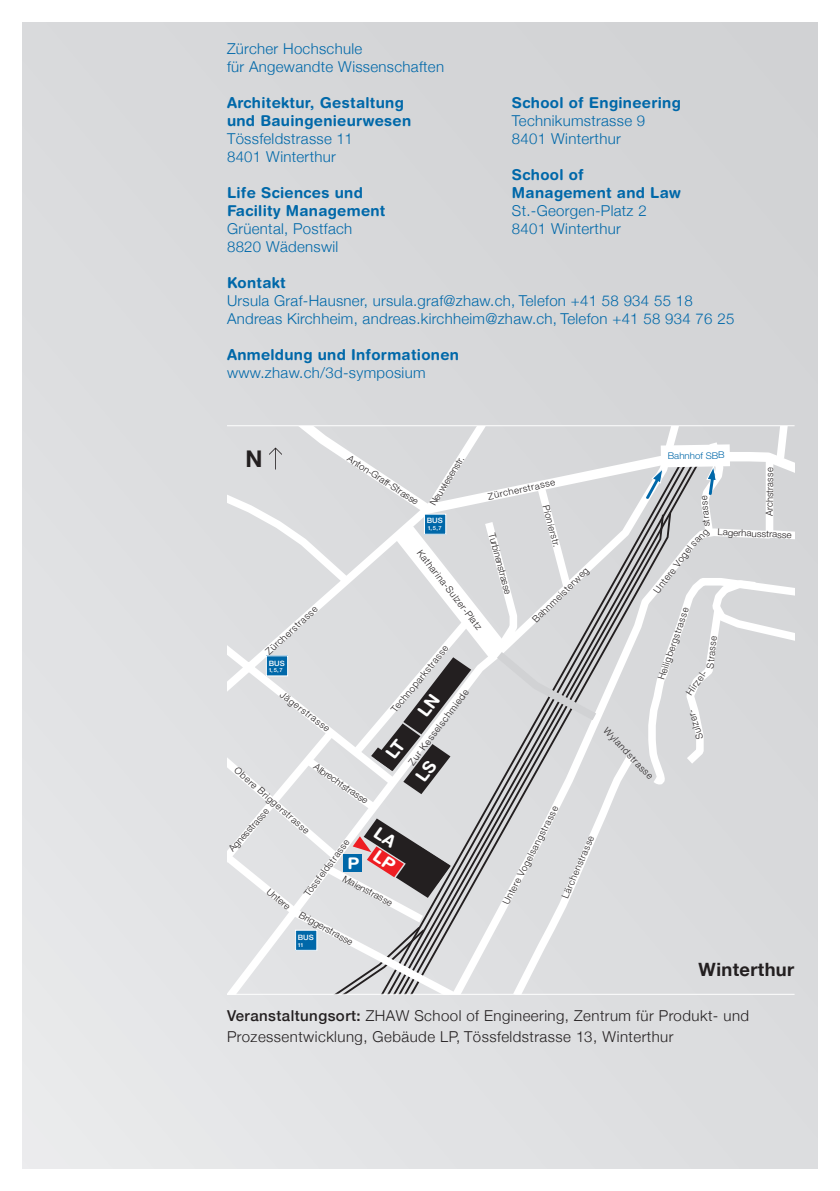
<style>
.page{position:relative;width:840px;height:1191px;background:#fff}
.page>*{position:absolute;margin:0;border:0;box-sizing:border-box;transform-origin:0 0}
.t1{font:700 23px "Helvetica Neue";color:#231f20}
.t2{font:700 18.4px "Helvetica Neue";letter-spacing:.02em;color:#231f20}
.t3{font:700 16.8px/20px "Helvetica Rounded";color:#fff}
.t4{font:700 16px "Helvetica Rounded";color:#fff;scale:1.06 1}
.t5{font:300 15px/18px "Helvetica Neue";letter-spacing:.02em;color:#0068a9}
.t6{font:700 15px/18px "Helvetica Rounded";letter-spacing:.02em;color:#0068a9}
.t7{font:300 15px/21px "Helvetica Neue";letter-spacing:.03em;color:#231f20}
.t8{font:300 9.8px "Helvetica Neue";color:#231f20;scale:.95 1}
.t9{font:300 9.6px "Helvetica Neue";color:#231f20}
.t10{font:300 9.6px "Helvetica Neue";color:#231f20;scale:.96 1}
.t11{font:300 9.6px "Helvetica Neue";color:#231f20;scale:.95 1}
.t12{font:300 9.4px "Helvetica Neue";color:#231f20}
.t13{font:300 9.2px "Helvetica Neue";color:#231f20;scale:1.06 1}
.t14{font:300 9.2px "Helvetica Neue";color:#231f20;scale:1.05 1}
.t15{font:300 9.2px "Helvetica Neue";letter-spacing:-.005em;color:#0068a9;scale:1.06 1}
.t16{font:500 7.4px "Helvetica Neue";color:#fff;scale:1.05 1}
.t17{font:500 5.6px "Helvetica Neue";color:#fff;scale:1.05 1}
.s1{font-weight:500}
</style>
<div class="page">
<div style="left:23px;top:23px;width:793px;height:1145px;background:#dadbdd"></div>
<hr style="left:227px;top:425px;width:567px;height:1px;background:#fff">
<svg style="left:227px;top:447px;width:567px;height:547px"></svg>
<div style="left:266px;top:656px;width:21px;height:20px;background:#0068a9"></div>
<div style="left:266px;top:655px;width:22px;height:21px;border:1px solid #fff"></div>
<svg style="left:368px;top:519px;width:338px;height:475px"></svg>
<svg style="left:678px;top:576px;width:116px;height:195px"></svg>
<svg style="left:280px;top:426px;width:514px;height:93px"></svg>
<svg style="left:400px;top:511px;width:272px;height:483px"></svg>
<svg style="left:285px;top:818px;width:178px;height:176px"></svg>
<svg style="left:638px;top:433px;width:113px;height:66px"></svg>
<hr style="left:227px;top:994px;width:567px;height:1px;background:#fff">
<svg style="left:347px;top:501px;width:257px;height:293px"></svg>
<p class="t5" style="left:227px;top:39px;width:218px">Zürcher Hochschule<br>für Angewandte Wissenschaften</p>
<p class="t6" style="left:227px;top:94px;width:185px">Architektur, Gestaltung und Bauingenieurwesen</p>
<p class="t5" style="left:227px;top:129px;width:127px">Tössfeldstrasse 11<br>8401 Winterthur</p>
<p class="t6" style="left:227px;top:184px;width:160px">Life Sciences und<br>Facility Management</p>
<p class="t5" style="left:227px;top:219px;width:127px">Grüental, Postfach<br>8820 Wädenswil</p>
<p class="t6" style="left:227px;top:274px;width:60px">Kontakt</p>
<p class="t5" style="left:227px;top:291px;width:508px">Ursula Graf-Hausner, ursula.graf@zhaw.ch, Telefon +41 58 934 55 18<br>Andreas Kirchheim, andreas.kirchheim@zhaw.ch, Telefon +41 58 934 76 25</p>
<p class="t6" style="left:227px;top:346px;width:233px">Anmeldung und Informationen</p>
<p class="t5" style="left:227px;top:363px;width:200px">www.zhaw.ch/3d-symposium</p>
<p class="t6" style="left:511px;top:94px;width:170px">School of Engineering</p>
<p class="t5" style="left:511px;top:111px;width:135px">Technikumstrasse 9<br>8401 Winterthur</p>
<p class="t6" style="left:511px;top:166px;width:170px">School of<br>Management and Law</p>
<p class="t5" style="left:511px;top:201px;width:136px">St.-Georgen-Platz 2<br>8401 Winterthur</p>
<h1 class="t1" style="left:245px;top:441px;width:19px">N</h1>
<p class="t12" style="left:352px;top:451px;width:84px;rotate:33deg">Anton-Graff-Strasse</p>
<p class="t9" style="left:425px;top:500px;width:58px;rotate:-58deg">Neuwiesenstr.</p>
<p class="t14" style="left:486px;top:489px;width:67px;rotate:-12deg">Zürcherstrasse</p>
<p class="t11" style="left:553px;top:503px;width:47px;rotate:75deg">Pionierstr.</p>
<p class="t16" style="left:426px;top:514px;width:17px">BUS</p>
<p class="t17" style="left:427px;top:523px;width:15px">1,5 , 7</p>
<p class="t11" style="left:499px;top:531px;width:67px;rotate:75deg">Turbinenstrasse</p>
<p class="t9" style="left:425px;top:546px;width:101px;rotate:52deg">Katharina-Sulzer-Platz</p>
<p class="t12" style="left:528px;top:615px;width:76px;rotate:-44deg">Bahnmeisterweg</p>
<p class="t12" style="left:262px;top:647px;width:68px;rotate:-43deg">Zürcherstrasse</p>
<p class="t9" style="left:387px;top:706px;width:85px;rotate:-51deg">Technoparkstrasse</p>
<p class="t16" style="left:268px;top:657px;width:17px">BUS</p>
<p class="t17" style="left:268px;top:666px;width:15px">1,5 , 7</p>
<p class="t9" style="left:404px;top:759px;width:94px;rotate:-53deg">Z r u K esse l s mh c i e d e</p>
<p class="t12" style="left:285px;top:687px;width:61px;rotate:37deg">gäJ e r s t r a ess</p>
<p class="t12" style="left:318px;top:759px;width:65px;rotate:34deg">Albrechtstrasse</p>
<p class="t12" style="left:240px;top:763px;width:97px;rotate:41deg">Obere Briggerstrasse</p>
<p class="t9" style="left:498px;top:900px;width:111px;rotate:-63deg">Untere Vogelsangstrasse</p>
<p class="t12" style="left:225px;top:845px;width:56px;rotate:-48deg">Agnesstrasse</p>
<p class="t3" style="left:391px;top:829px;width:24px;text-indent:-12px;rotate:33deg">LA<br>LP</p>
<p class="t10" style="left:557px;top:894px;width:71px;rotate:-67deg">Lärchenstrasse</p>
<p class="t9" style="left:300px;top:890px;width:70px;rotate:-53deg">Tössfeldstrasse</p>
<p class="t4" style="left:347px;top:853px;width:13px">P</p>
<p class="t12" style="left:347px;top:871px;width:56px;rotate:28deg">Maienstrasse</p>
<p class="t12" style="left:272px;top:884px;width:29px;rotate:39deg">Untere</p>
<p class="t12" style="left:303px;top:907px;width:61px;rotate:29deg">Briggerstrasse</p>
<p class="t16" style="left:298px;top:931px;width:17px">BUS</p>
<p class="t17" style="left:298px;top:940px;width:7px">11</p>
<p class="t15" style="left:667px;top:448px;width:55px">Bahnhof SBB</p>
<p class="t8" style="left:761px;top:516px;width:52px;rotate:-90deg">A essar t shc r</p>
<p class="t8" style="left:698px;top:527px;width:34px;rotate:-95deg">strasse</p>
<p class="t12" style="left:686px;top:539px;width:23px;rotate:-43deg">sang</p>
<p class="t13" style="left:717px;top:525px;width:71px;rotate:2deg">Lagerhausstrasse</p>
<p class="t9" style="left:649px;top:587px;width:58px;rotate:-52deg">Untere Vogel</p>
<p class="t10" style="left:653px;top:676px;width:80px;rotate:-71deg">Heiligbergstrasse</p>
<p class="t8" style="left:701px;top:667px;width:36px;rotate:-84deg">Strasse</p>
<p class="t9" style="left:681px;top:689px;width:30px;rotate:-54deg">Hirzel-</p>
<p class="t12" style="left:610px;top:723px;width:69px;rotate:47deg">W y l a n d essar t s</p>
<p class="t10" style="left:692px;top:741px;width:33px;rotate:-109deg">Sulzer-</p>
<p class="t2" style="left:698px;top:955px;width:97px">Winterthur</p>
<p class="t7" style="left:227px;top:1004px;width:523px"><span class="s1">Veranstaltungsort:</span> ZHAW School of Engineering, Zentrum für Produkt- und<br>Prozessentwicklung, Gebäude LP, Tössfeldstrasse 13, Winterthur</p>
</div>
